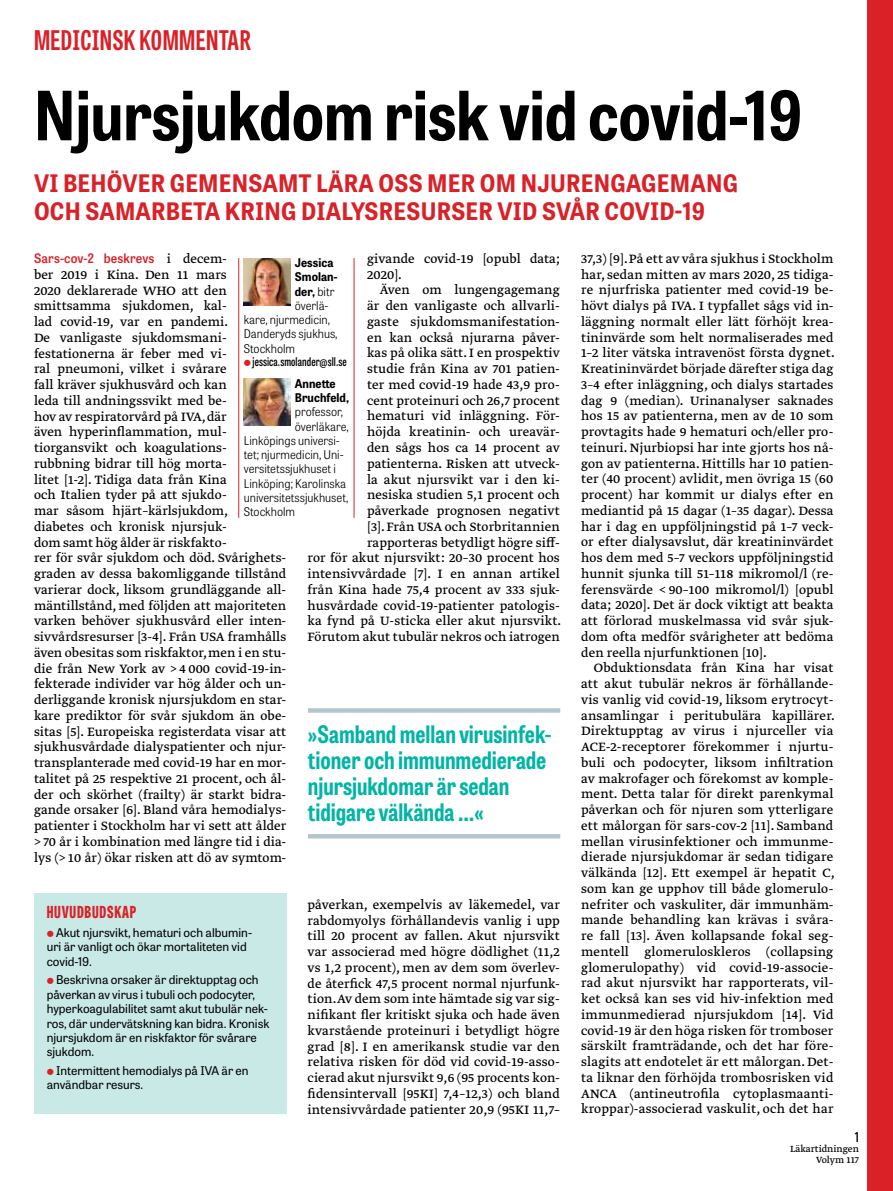
<style>
.page{position:relative;width:893px;height:1191px;background:#fff}
.page>*{position:absolute;margin:0;border:0;box-sizing:border-box;transform-origin:0 0}
.t1{font:700 semi-condensed 67.5px "Tablet Gothic";color:#000}
.t2{font:700 27px "Tablet Gothic Compressed";letter-spacing:.02em;color:#da2128}
.t3{font:700 24px/28.5px "Tablet Gothic Narrow";letter-spacing:.01em;color:#da2128}
.t4{font:700 24px/26.2px "Tablet Gothic Condensed";color:#00b5a5}
.t5{font:800 16.5px "Tablet Gothic Compressed";letter-spacing:.045em;color:#da2128}
.t6{font:14.25px/15.8px "Greta Text Pro Regular Min";letter-spacing:.005em;color:#000}
.t7{font:600 13.5px "Tablet Gothic Condensed";color:#000}
.t8{font:600 13.05px "Tablet Gothic Narrow";letter-spacing:.005em;color:#da2128}
.t9{font:12px/14.4px "Tablet Gothic";color:#000}
.t10{font:300 12px "Tablet Gothic Narrow";color:#000}
.t11{font:700 12px/14.2px "Tablet Gothic Narrow";color:#000}
.t12{font:600 12px "Tablet Gothic Compressed";letter-spacing:.01em;color:#000}
.t13{font:10.5px/10.5px "Greta Text Pro";color:#000;text-align:right}
.s1{font-weight:300}
.s2{font-family:"Greta Text Pro Regular Min";font-weight:400;font-size:14.25px;color:#000}
</style>
<div class="page">
<div style="left:867px;top:0;width:26px;height:1191px;background:#da2128"></div>
<div style="left:34px;top:893px;width:252px;height:221px;background:#c9e9e6"></div>
<svg style="left:308px;top:708px;width:252px;height:4px"></svg>
<hr style="left:308px;top:834px;width:252px;height:4px;background:#b5c5ce">
<hr style="left:238px;top:258px;width:1px;height:260px;background:#da2128">
<hr style="left:354px;top:258px;width:1px;height:260px;background:#da2128">
<img style="left:244px;top:259px;width:47px;height:46px">
<img style="left:244px;top:378px;width:47px;height:47px">
<h2 class="t2" style="left:34px;top:22px;width:218px">MEDICINSK KOMMENTAR</h2>
<h1 class="t1" style="left:34px;top:68px;width:770px">Njursjukdom risk vid covid-19</h1>
<h3 class="t3" style="left:34px;top:168px;width:706px">VI BEHÖVER GEMENSAMT LÄRA OSS MER OM NJURENGAGEMANG<br>OCH SAMARBETA KRING DIALYSRESURSER VID SVÅR COVID-19</h3>
<p class="t11" style="left:295px;top:255px;width:40px">JESSICA</p>
<p class="t11" style="left:295px;top:269px;width:44px">SMOLAN-</p>
<p class="t11" style="left:295px;top:284px;width:41px">DER, <span class="s1">bitr</span></p>
<p class="t10" style="left:295px;top:297px;width:35px">överlä-</p>
<p class="t10" style="left:244px;top:312px;width:88px">kare, njurmedicin,</p>
<p class="t10" style="left:244px;top:326px;width:95px">Danderyds sjukhus,</p>
<p class="t10" style="left:244px;top:340px;width:53px">Stockholm</p>
<p class="t12" style="left:253px;top:354px;width:96px">jessica.smolander@sll.se</p>
<p class="t11" style="left:295px;top:376px;width:56px">ANNETTE<br>BRUCHFELD,</p>
<p class="t10" style="left:295px;top:404px;width:50px">professor,</p>
<p class="t10" style="left:295px;top:418px;width:55px">överläkare,</p>
<p class="t10" style="left:244px;top:432px;width:98px">Linköpings universi-</p>
<p class="t10" style="left:244px;top:446px;width:101px">tet; njurmedicin, Uni-</p>
<p class="t10" style="left:244px;top:461px;width:94px">versitetssjukhuset i</p>
<p class="t10" style="left:244px;top:475px;width:104px">Linköping; Karolinska</p>
<p class="t10" style="left:244px;top:489px;width:106px">universitetssjukhuset,</p>
<p class="t10" style="left:244px;top:503px;width:53px">Stockholm</p>
<p class="t6" style="left:581px;top:251px;width:255px;text-align:justify">37,3) [9]. På ett av våra sjukhus i Stockholm har, sedan mitten av mars 2020, 25 tidiga&shy;re njurfriska patienter med covid-19 be&shy;hövt dialys på IVA. I typfallet sågs vid in&shy;läggning normalt eller lätt förhöjt krea&shy;tininvärde som helt normaliserades med 1–2 liter vätska intravenöst första dygnet.<br>Kreatininvärdet började därefter stiga dag 3–4 efter inläggning, och dialys startades dag 9 (median). Urinanalyser saknades hos 15 av patienterna, men av de 10 som provtagits hade 9 hematuri och/eller pro&shy;teinuri. Njurbiopsi har inte gjorts hos nå&shy;gon av patienterna. Hittills har 10 patien&shy;ter (40 procent) avlidit, men övriga 15 (60 procent) har kommit ur dialys efter en mediantid på 15 dagar (1–35 dagar). Dessa har i dag en uppföljningstid på 1–7 veck&shy;or efter dialysavslut, där kreatininvärdet hos dem med 5–7 veckors uppföljningstid hunnit sjunka till 51–118 mikromol/l (re&shy;ferensvärde &lt; 90–100 mikromol/l) [opubl data; 2020]. Det är dock viktigt att beakta att förlorad muskelmassa vid svår sjuk&shy;dom ofta medför svårigheter att bedöma den reella njurfunktionen [10].</p>
<p class="t6" style="left:581px;top:661px;width:255px;text-indent:13px">Obduktionsdata från Kina har visat att akut tubulär nekros är förhållande&shy;vis vanlig vid covid-19, liksom erytrocyt&shy;ansamlingar i peritubulära kapillärer.<br>Direktupptag av virus i njurceller via ACE-2-receptorer förekommer i njurtu&shy;buli och podocyter, liksom infiltration av makrofager och förekomst av komple&shy;ment. Detta talar för direkt parenkymal påverkan och för njuren som ytterligare ett målorgan för sars-cov-2 [11]. Samband mellan virusinfektioner och immunme&shy;dierade njursjukdomar är sedan tidigare välkända [12]. Ett exempel är hepatit C, som kan ge upphov till både glomerulo&shy;nefriter och vaskuliter, där immunhäm&shy;mande behandling kan krävas i svåra&shy;re fall [13]. Även kollapsande fokal seg&shy;mentell glomeruloskleros (collapsing glomerulopathy) vid covid-19-associe&shy;rad akut njursvikt har rapporterats, vil&shy;ket också kan ses vid hiv-infektion med immunmedierad njursjukdom [14]. Vid covid-19 är den höga risken för tromboser särskilt framträdande, och det har före&shy;slagits att endotelet är ett målorgan. Det&shy;ta liknar den förhöjda trombosrisken vid ANCA (antineutrofila cytoplasmaanti&shy;kroppar)-associerad vaskulit, och det har</p>
<p class="t6" style="left:367px;top:251px;width:194px">givande covid-19 [opubl data;<br>2020].</p>
<p class="t6" style="left:308px;top:283px;width:255px;text-align:right">Även om lungengagemang<br>är den vanligaste och allvarli-<br>gaste sjukdomsmanifestation-<br>en kan också njurarna påver-<br>kas på olika sätt. I en prospektiv<br>studie från Kina av 701 patien-<br>ter med covid-19 hade 43,9 pro-<br>cent proteinuri och 26,7 procent<br>hematuri vid inläggning. För-<br>höjda kreatinin- och ureavär-<br>den sågs hos ca 14 procent av patienterna. Risken att utveck-<br>la akut njursvikt var i den ki-<br>nesiska studien 5,1 procent och påverkade prognosen negativt<br>[3]. Från USA och Storbritannien rapporteras betydligt högre siff-<br>ror för akut njursvikt: 20–30 procent hos intensivvårdade [7]. I en annan artikel från Kina hade 75,4 procent av 333 sjuk&shy;husvårdade covid-19-patienter patologis&shy;ka fynd på U-sticka eller akut njursvikt.<br>Förutom akut tubulär nekros och iatrogen</p>
<p class="t8" style="left:34px;top:249px;width:194px">Sars-cov-2 beskrevs <span class="s2">i decem-</span></p>
<p class="t6" style="left:34px;top:267px;width:254px">ber 2019 i Kina. Den 11 mars<br>2020 deklarerade WHO att den smittsamma sjukdomen, kal-<br>lad covid-19, var en pandemi.<br>De vanligaste sjukdomsmani&shy;festationerna är feber med vi-<br>ral pneumoni, vilket i svårare<br>fall kräver sjukhusvård och kan<br>leda till andningssvikt med be-<br>hov av respiratorvård på IVA, där<br>även hyperinflammation, mul&shy;tiorgansvikt och koagulations&shy;rubbning bidrar till hög morta-<br>litet [1-2]. Tidiga data från Kina<br>och Italien tyder på att sjukdo-<br>mar såsom hjärt–kärlsjukdom,<br>diabetes och kronisk njursjuk-<br>dom samt hög ålder är riskfakto-<br>rer för svår sjukdom och död. Svårighets&shy;graden av dessa bakomliggande tillstånd varierar dock, liksom grundläggande all&shy;mäntillstånd, med följden att majoriteten varken behöver sjukhusvård eller inten&shy;sivvårdsresurser [3-4]. Från USA framhålls även obesitas som riskfaktor, men i en stu&shy;die från New York av &gt; 4 000 covid-19-in&shy;fekterade individer var hög ålder och un&shy;derliggande kronisk njursjukdom en star&shy;kare prediktor för svår sjukdom än obe&shy;sitas [5]. Europeiska registerdata visar att sjukhusvårdade dialyspatienter och njur&shy;transplanterade med covid-19 har en mor&shy;talitet på 25 respektive 21 procent, och ål&shy;der och skörhet (frailty) är starkt bidra&shy;gande orsaker [6]. Bland våra hemodialys&shy;patienter i Stockholm har vi sett att ålder &gt; 70 år i kombination med längre tid i dia&shy;lys (&gt; 10 år) ökar risken att dö av symtom-</p>
<h3 class="t4" style="left:308px;top:720px;width:245px">»Samband mellan virusinfek&shy;tioner och immunmedierade njursjukdomar är sedan tidigare välkända …«</h3>
<p class="t6" style="left:308px;top:897px;width:254px;text-align:justify">påverkan, exempelvis av läkemedel, var rabdomyolys förhållandevis vanlig i upp till 20 procent av fallen. Akut njursvikt var associerad med högre dödlighet (11,2 vs 1,2 procent), men av dem som överlev&shy;de återfick 47,5 procent normal njurfunk&shy;tion.Av dem som inte hämtade sig var sig&shy;nifikant fler kritiskt sjuka och hade även kvarstående proteinuri i betydligt högre grad [8]. I en amerikansk studie var den relativa risken för död vid covid-19-asso&shy;cierad akut njursvikt 9,6 (95 procents kon&shy;fidensintervall [95KI] 7,4–12,3) och bland intensivvårdade patienter 20,9 (95KI 11,7–</p>
<p class="t5" style="left:47px;top:900px;width:91px">HUVUDBUDSKAP</p>
<p class="t9" style="left:47px;top:924px;width:207px;text-indent:9px">Akut njursvikt, hematuri och albumin&shy;uri är vanligt och ökar mortaliteten vid covid-19.</p>
<p class="t9" style="left:47px;top:972px;width:224px;text-indent:9px">Beskrivna orsaker är direktupptag och påverkan av virus i tubuli och podocyter, hyperkoagulabilitet samt akut tubulär nek&shy;ros, där undervätskning kan bidra. Kronisk njursjukdom är en riskfaktor för svårare sjukdom.</p>
<p class="t9" style="left:47px;top:1062px;width:203px;text-indent:9px">Intermittent hemodialys på IVA är en användbar resurs.</p>
<p class="t7" style="left:855px;top:1127px;width:6px">1</p>
<p class="t13" style="left:790px;top:1144px;width:70px">Läkartidningen<br>Volym 117</p>
</div>
